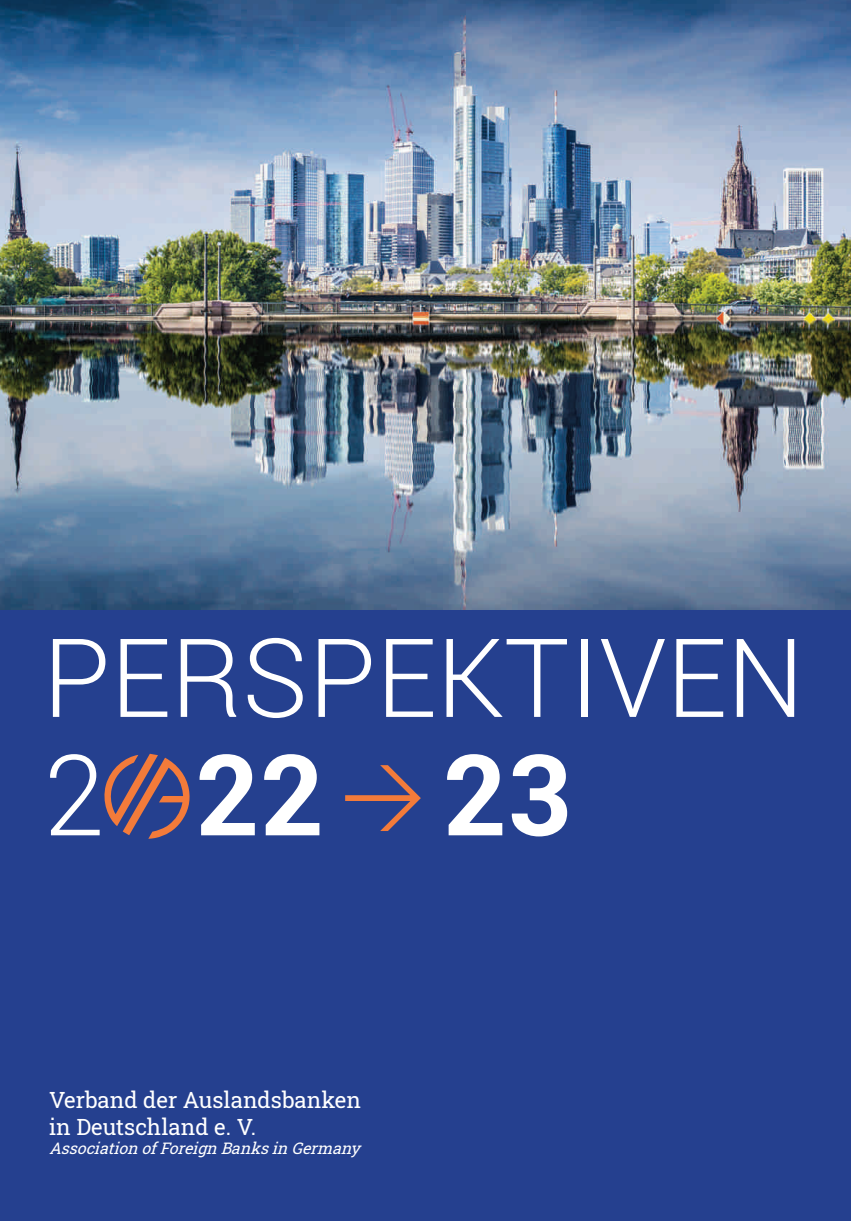
<style>
.page{position:relative;width:851px;height:1221px;background:#fff}
.page>*{position:absolute;margin:0;border:0;box-sizing:border-box;transform-origin:0 0}
.t1{font:700 112.5px "Roboto";color:#fff}
.t2{font:300 109.5px "Roboto";color:#fff}
.t3{font:22.35px "Roboto Slab";color:#fff}
.t4{font:italic 15.9px "Roboto Slab";color:#fff}
.s1{font-weight:300}
.s2{font-family:"DIN";font-weight:400;font-size:82.5px;color:#f37b3a}
</style>
<div class="page">
<img style="left:0;top:0;width:850px;height:610px">
<div style="left:0;top:610px;width:850px;height:610px;background:#25408f"></div>
<svg style="left:104px;top:753px;width:86px;height:85px"></svg>
<p class="t2" style="left:43px;top:602px;width:762px">PERSPEKTIVEN</p>
<p class="t1" style="left:43px;top:715px;width:530px"><span class="s1">2</span> 22 <span class="s2">&gt;</span> 23</p>
<p class="t3" style="left:49px;top:1084px;width:313px">Verband der Auslandsbanken</p>
<p class="t3" style="left:49px;top:1111px;width:208px">in Deutschland e. V.</p>
<p class="t4" style="left:49px;top:1137px;width:318px">AssociationofForeignBanksinGermany</p>
</div>
